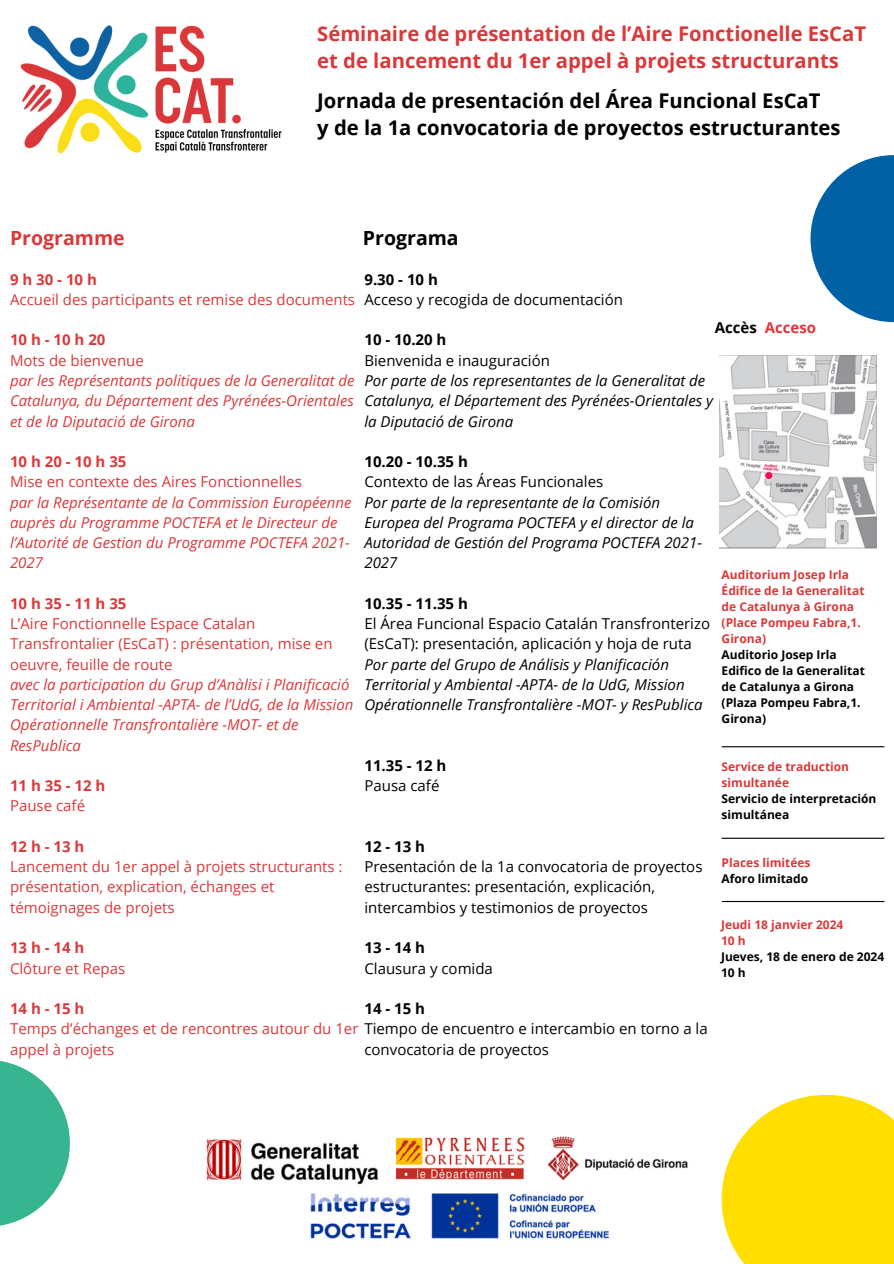
<style>
.page{position:relative;width:894px;height:1264px;background:#fff}
.page>*{position:absolute;margin:0;border:0;box-sizing:border-box;transform-origin:0 0}
.t1{font:700 20.25px/27px "Open Sans";color:#db383a}
.t2{font:700 20.25px "Open Sans";color:#000}
.t3{font:700 19.5px "Open Sans";color:#db383a}
.t4{font:700 19.5px "Open Sans";color:#000}
.t5{font:15px/20.2px "Open Sans";color:#db383a}
.t6{font:italic 15px/20.2px "Open Sans";color:#db383a}
.t7{font:italic 15px/20.2px "Open Sans";color:#000}
.t8{font:15px/20.2px "Open Sans";color:#000}
.t9{font:700 15px "Open Sans";color:#000}
.t10{font:700 15px "Open Sans";color:#db383a}
.t11{font:700 15px "Open Sans";letter-spacing:.13em;color:#db383a}
.t12{font:700 12px/16px "Open Sans";color:#000}
.t13{font:700 12px/16px "Open Sans";color:#db383a}
.s1{color:#000}
</style>
<div class="page">
<img style="left:20px;top:25px;width:262px;height:129px">
<img style="left:719px;top:356px;width:157px;height:192px">
<hr style="left:721px;top:837px;width:163px;height:1px;background:#000">
<hr style="left:721px;top:901px;width:163px;height:1px;background:#000">
<img style="left:206px;top:1136px;width:482px;height:103px">
<svg style="left:810px;top:155px;width:83px;height:167px;fill:#0062a4"></svg>
<svg style="left:0;top:1061px;width:70px;height:165px;fill:#37b490"></svg>
<svg style="left:721px;top:1095px;width:172px;height:168px;background:#ffe11d"></svg>
<hr style="left:721px;top:746px;width:163px;height:1px;background:#000">
<p class="t1" style="left:317px;top:20px;width:550px">Séminaire de présentation de l’Aire Fonctionelle EsCaT et de lancement du 1er appel à projets structurants</p>
<p class="t2" style="left:317px;top:86px;width:504px">Jornada de presentación del Área Funcional EsCaT</p>
<p class="t2" style="left:317px;top:113px;width:524px">y de la 1a convocatoria de proyectos estructurantes</p>
<p class="t3" style="left:10px;top:224px;width:116px">Programme</p>
<p class="t4" style="left:363px;top:224px;width:97px">Programa</p>
<p class="t10" style="left:10px;top:269px;width:88px">9h30-10h</p>
<p class="t5" style="left:10px;top:289px;width:346px">Accueil des participants et remise des documents</p>
<p class="t11" style="left:10px;top:329px;width:97px">10h-10h20</p>
<p class="t5" style="left:10px;top:350px;width:135px">Mots de bienvenue</p>
<p class="t6" style="left:10px;top:370px;width:346px;text-align:justify">par les Représentants politiques de la Generalitat de Catalunya, du Département des Pyrénées-Orientales et de la Diputació de Girona</p>
<p class="t11" style="left:10px;top:451px;width:118px">10h20-10h35</p>
<p class="t5" style="left:10px;top:471px;width:293px">Mise en contexte des Aires Fonctionnelles</p>
<p class="t6" style="left:10px;top:491px;width:343px">par la Représentante de la Commission Européenne auprès du Programme POCTEFA et le Directeur de l’Autorité de Gestion du Programme POCTEFA 2021- 2027</p>
<p class="t11" style="left:10px;top:593px;width:118px">10h35-11h35</p>
<p class="t5" style="left:10px;top:613px;width:324px">L’Aire Fonctionnelle Espace Catalan<br>Transfrontalier (EsCaT) : présentation, mise en oeuvre, feuille de route</p>
<p class="t6" style="left:10px;top:674px;width:345px">avec la participation du Grup d’Anàlisi i Planificació Territorial i Ambiental -APTA- de l’UdG, de la Mission Opérationnelle Transfrontalière -MOT- et de ResPublica</p>
<p class="t11" style="left:10px;top:775px;width:97px">11h35-12h</p>
<p class="t5" style="left:10px;top:795px;width:77px">Pause café</p>
<p class="t10" style="left:10px;top:836px;width:76px">12h-13h</p>
<p class="t5" style="left:10px;top:856px;width:334px">Lancement du 1er appel à projets structurants : présentation, explication, échanges et</p>
<p class="t5" style="left:10px;top:896px;width:166px">témoignages de projets</p>
<p class="t10" style="left:10px;top:937px;width:76px">13h-14h</p>
<p class="t5" style="left:10px;top:957px;width:117px">Clôture et Repas</p>
<p class="t10" style="left:10px;top:998px;width:76px">14h-15h</p>
<p class="t5" style="left:10px;top:1018px;width:699px">Temps d’échanges et de rencontres autour du 1er <span class="s1">Tiempo de encuentro e intercambio en torno a la </span>appel à projets</p>
<p class="t9" style="left:364px;top:269px;width:75px">9.30 - 10 h</p>
<p class="t8" style="left:364px;top:289px;width:260px">Acceso y recogida de documentación</p>
<p class="t9" style="left:364px;top:329px;width:83px">10 - 10.20 h</p>
<p class="t8" style="left:364px;top:350px;width:187px">Bienvenida e inauguración</p>
<p class="t7" style="left:364px;top:370px;width:350px">Por parte de los representantes de la Generalitat de<br>Catalunya, el Département des Pyrénées-Orientales y la Diputació de Girona</p>
<p class="t9" style="left:364px;top:451px;width:105px">10.20 - 10.35 h</p>
<p class="t8" style="left:364px;top:471px;width:240px">Contexto de las Áreas Funcionales</p>
<p class="t7" style="left:364px;top:491px;width:339px">Por parte de la representante de la Comisión Europea del Programa POCTEFA y el director de la Autoridad de Gestión del Programa POCTEFA 2021- 2027</p>
<p class="t9" style="left:364px;top:593px;width:105px">10.35 - 11.35 h</p>
<p class="t8" style="left:364px;top:613px;width:347px">El Área Funcional Espacio Catalán Transfronterizo (EsCaT): presentación, aplicación y hoja de ruta</p>
<p class="t7" style="left:364px;top:653px;width:340px">Por parte del Grupo de Análisis y Planificación<br>Territorial y Ambiental -APTA- de la UdG, Mission<br>Opérationnelle Transfrontalière -MOT- y ResPublica</p>
<p class="t10" style="left:714px;top:317px;width:103px"><span class="s1">Accès</span> Acceso</p>
<p class="t13" style="left:721px;top:566px;width:129px">Auditorium Josep Irla</p>
<p class="t13" style="left:721px;top:582px;width:144px">Édifice de la Generalitat de Catalunya à Girona</p>
<p class="t13" style="left:721px;top:614px;width:141px">(Place Pompeu Fabra,1.<br>Girona)</p>
<p class="t12" style="left:721px;top:646px;width:117px">Auditorio Josep Irla</p>
<p class="t12" style="left:721px;top:662px;width:145px">Edifico de la Generalitat de Catalunya a Girona</p>
<p class="t12" style="left:721px;top:694px;width:140px">(Plaza Pompeu Fabra,1.<br>Girona)</p>
<p class="t13" style="left:721px;top:758px;width:129px">Service de traduction simultanée</p>
<p class="t12" style="left:721px;top:790px;width:156px">Servicio de interpretación simultánea</p>
<p class="t13" style="left:721px;top:854px;width:90px">Places limitées</p>
<p class="t12" style="left:721px;top:870px;width:88px">Aforo limitado</p>
<p class="t9" style="left:364px;top:755px;width:83px">11.35 - 12 h</p>
<p class="t8" style="left:364px;top:775px;width:76px">Pausa café</p>
<p class="t9" style="left:364px;top:836px;width:62px">12-13h</p>
<p class="t8" style="left:364px;top:856px;width:339px">Presentación de la 1a convocatoria de proyectos estructurantes: presentación, explicación, intercambios y testimonios de proyectos</p>
<p class="t9" style="left:364px;top:937px;width:62px">13-14h</p>
<p class="t8" style="left:364px;top:957px;width:130px">Clausura y comida</p>
<p class="t9" style="left:364px;top:998px;width:62px">14-15h</p>
<p class="t8" style="left:364px;top:1038px;width:186px">convocatoria de proyectos</p>
<p class="t13" style="left:720px;top:916px;width:124px">Jeudi 18 janvier 2024</p>
<p class="t13" style="left:720px;top:932px;width:26px">10 h</p>
<p class="t12" style="left:720px;top:948px;width:165px">Jueves, 18 de enero de 2024</p>
<p class="t12" style="left:720px;top:964px;width:26px">10 h</p>
</div>
